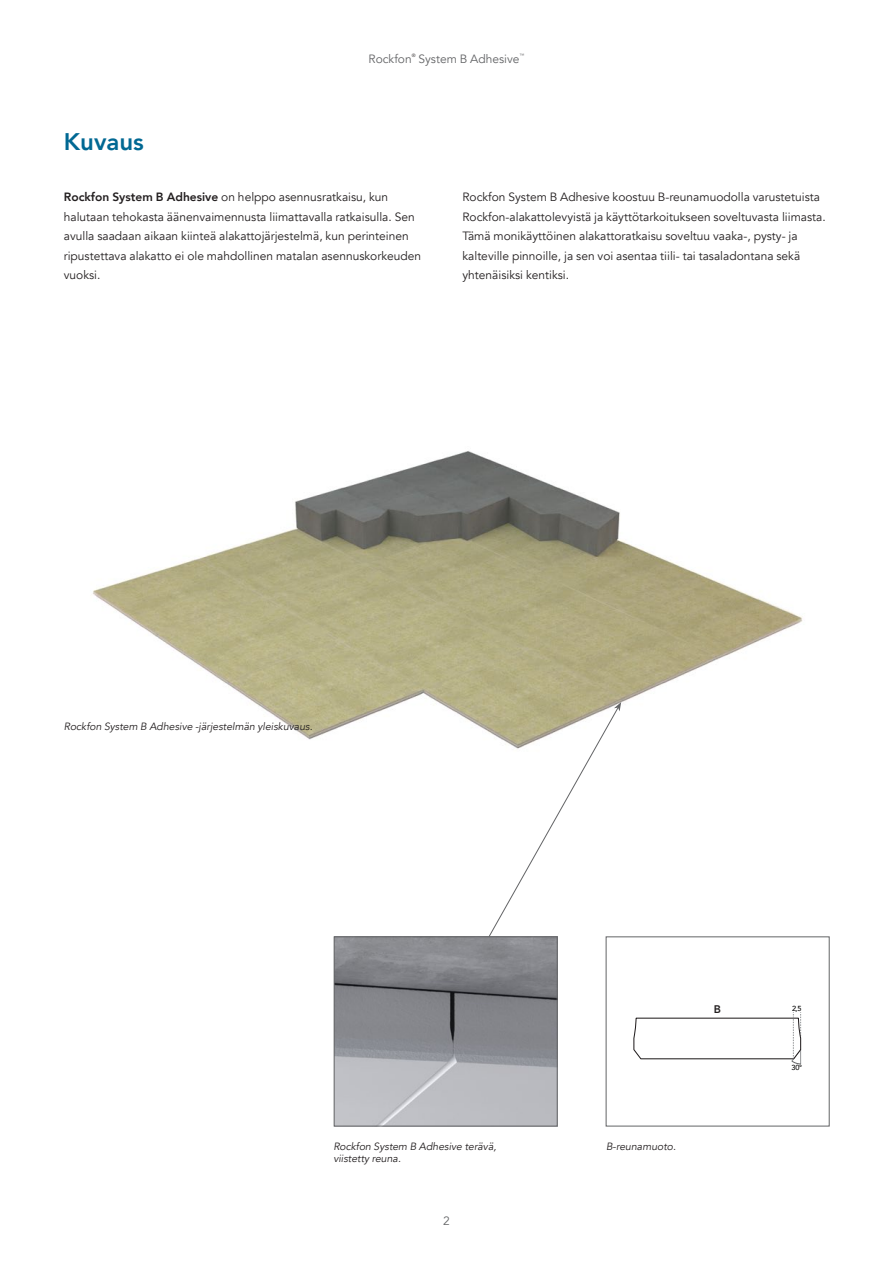
<style>
.page{position:relative;width:893px;height:1263px;background:#fff}
.page>*{position:absolute;margin:0;border:0;box-sizing:border-box;transform-origin:0 0}
.t1{font:800 24px "Avenir";color:#006893}
.t2{font:12px/19.5px "Avenir";color:#231f20}
.t3{font:12px "Avenir";color:#636466}
.t4{font:800 10.95px "Avenir";color:#231f20}
.t5{font:italic 10.5px "Avenir";color:#231f20}
.t6{font:500 7.35px "Avenir";color:#000}
.t7{font:4.8px "Avenir";color:#231f20}
.t8{font:4.8px "Avenir";color:#636466}
.s1{font-weight:800}
</style>
<div class="page">
<img style="left:93px;top:451px;width:737px;height:596px">
<img style="left:336px;top:939px;width:219px;height:185px">
<div style="left:334px;top:937px;width:223px;height:189px;border:1px solid #636466"></div>
<svg style="left:489px;top:702px;width:132px;height:235px"></svg>
<svg style="left:633px;top:1012px;width:169px;height:52px"></svg>
<h1 class="t1" style="left:64px;top:123px;width:81px">Kuvaus</h1>
<p class="t3" style="left:369px;top:52px;width:45px">Rockfon</p>
<p class="t7" style="left:412px;top:53px;width:5px">®</p>
<p class="t3" style="left:418px;top:52px;width:103px">System B Adhesive</p>
<p class="t8" style="left:520px;top:53px;width:6px">™</p>
<p class="t2" style="left:64px;top:188px;width:359px"><span class="s1">Rockfon System B Adhesive</span> on helppo asennusratkaisu, kun halutaan tehokasta äänenvaimennusta liimattavalla ratkaisulla. Sen avulla saadaan aikaan kiinteä alakattojärjestelmä, kun perinteinen ripustettava alakatto ei ole mahdollinen matalan asennuskorkeuden vuoksi.</p>
<p class="t2" style="left:462px;top:188px;width:365px">Rockfon System B Adhesive koostuu B-reunamuodolla varustetuista Rockfon-alakattolevyistä ja käyttötarkoitukseen soveltuvasta liimasta.<br>Tämä monikäyttöinen alakattoratkaisu soveltuu vaaka-, pysty- ja kalteville pinnoille, ja sen voi asentaa tiili- tai tasaladontana sekä yhtenäisiksi kentiksi.</p>
<p class="t5" style="left:64px;top:720px;width:250px">Rockfon System B Adhesive -järjestelmän yleiskuvaus.</p>
<p class="t4" style="left:714px;top:1000px;width:9px">B</p>
<p class="t5" style="left:333px;top:1139px;width:165px">Rockfon System B Adhesive terävä,</p>
<p class="t5" style="left:606px;top:1139px;width:72px">B-reunamuoto.</p>
<p class="t5" style="left:333px;top:1152px;width:69px">viistetty reuna.</p>
<p class="t3" style="left:443px;top:1213px;width:8px">2</p>
<p class="t6" style="left:792px;top:1002px;width:11px">2,5</p>
<p class="t6" style="left:791px;top:1061px;width:12px">30°</p>
</div>
